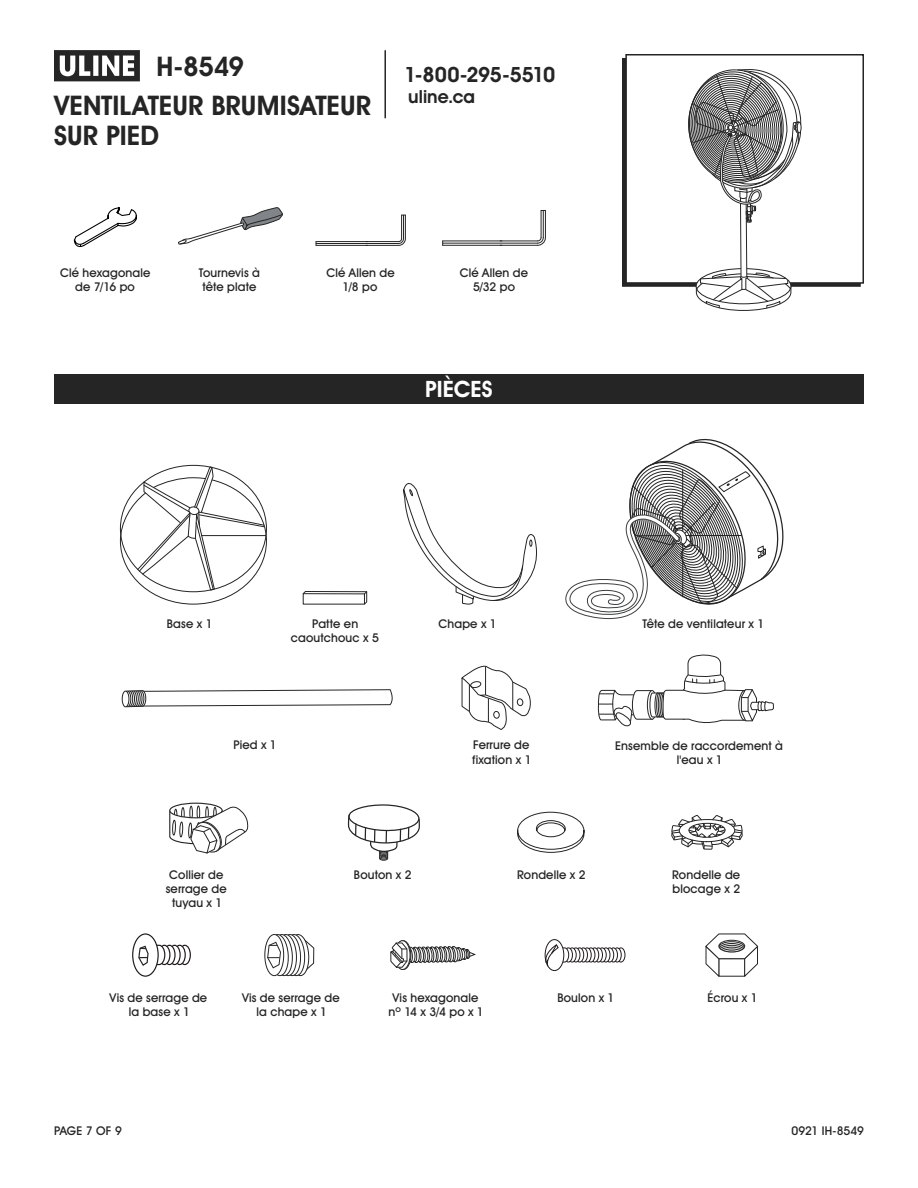
<style>
.page{position:relative;width:918px;height:1188px;background:#fff}
.page>*{position:absolute;margin:0;border:0;box-sizing:border-box;transform-origin:0 0}
.Page_Head{font:700 27px/30px "Uline Two Knine";letter-spacing:.005em;color:#252525}
._2_HEADING_REVERSE{font:700 22.5px "Uline Two Knine";color:#fff}
.Page_Head__Phone_Num{font:700 21px "Uline Two Knine";letter-spacing:-.02em;color:#252525}
.Page_Head__web_addre{font:700 18px "Uline Two Knine";color:#252525}
._1_BODY__8pt{font:12px/14.4px "Uline Two Knine";letter-spacing:.015em;color:#252525;text-align:center}
._1_BODY__8pt-2{font:12px "Uline Two Knine";letter-spacing:-.005em;color:#252525}
</style>
<div class="page">
<hr style="left:384px;top:50px;width:2px;height:68px;background:#252525">
<svg style="left:54px;top:50px;width:86px;height:31px"></svg>
<div style="left:54px;top:374px;width:810px;height:30px;background:#252525"></div>
<div style="left:625px;top:54px;width:239px;height:230px;border:2px solid #252525"></div>
<svg style="left:683px;top:69px;width:119px;height:242px"></svg>
<svg style="left:74px;top:207px;width:63px;height:40px"></svg>
<svg style="left:178px;top:207px;width:105px;height:37px"></svg>
<svg style="left:398px;top:215px;width:8px;height:31px"></svg>
<hr style="left:316px;top:243px;width:83px;height:1px;background:#252525">
<hr style="left:316px;top:241px;width:83px;height:1px;background:#252525">
<hr style="left:316px;top:245px;width:83px;height:1px;background:#252525">
<svg style="left:537px;top:210px;width:9px;height:36px"></svg>
<hr style="left:443px;top:243px;width:95px;height:1px;background:#252525">
<hr style="left:443px;top:241px;width:95px;height:1px;background:#252525">
<hr style="left:443px;top:245px;width:95px;height:1px;background:#252525">
<div style="left:122px;top:691px;width:7px;height:16px;border:1px solid #252525;border-radius:50%"></div>
<svg style="left:403px;top:483px;width:134px;height:122px"></svg>
<svg style="left:302px;top:591px;width:66px;height:14px"></svg>
<svg style="left:705px;top:933px;width:53px;height:44px"></svg>
<div style="left:616px;top:947px;width:9px;height:15px;border:1px solid #201b1c;border-radius:50%"></div>
<div style="left:613px;top:947px;width:9px;height:15px;border:1px solid #201b1c;border-radius:50%"></div>
<svg style="left:609px;top:948px;width:8px;height:14px"></svg>
<div style="left:609px;top:947px;width:9px;height:15px;border:1px solid #201b1c;border-radius:50%"></div>
<svg style="left:606px;top:948px;width:8px;height:14px"></svg>
<div style="left:605px;top:947px;width:9px;height:15px;border:1px solid #201b1c;border-radius:50%"></div>
<svg style="left:602px;top:948px;width:8px;height:14px"></svg>
<div style="left:601px;top:947px;width:9px;height:15px;border:1px solid #201b1c;border-radius:50%"></div>
<svg style="left:598px;top:948px;width:8px;height:14px"></svg>
<div style="left:598px;top:947px;width:9px;height:15px;border:1px solid #201b1c;border-radius:50%"></div>
<svg style="left:594px;top:948px;width:8px;height:14px"></svg>
<div style="left:594px;top:947px;width:9px;height:15px;border:1px solid #201b1c;border-radius:50%"></div>
<svg style="left:591px;top:948px;width:8px;height:14px"></svg>
<div style="left:590px;top:947px;width:9px;height:15px;border:1px solid #201b1c;border-radius:50%"></div>
<svg style="left:587px;top:948px;width:8px;height:14px"></svg>
<div style="left:586px;top:947px;width:9px;height:15px;border:1px solid #201b1c;border-radius:50%"></div>
<svg style="left:583px;top:948px;width:8px;height:14px"></svg>
<div style="left:583px;top:947px;width:9px;height:15px;border:1px solid #201b1c;border-radius:50%"></div>
<div style="left:579px;top:947px;width:9px;height:15px;border:1px solid #201b1c;border-radius:50%"></div>
<svg style="left:120px;top:466px;width:147px;height:139px"></svg>
<svg style="left:598px;top:654px;width:176px;height:73px"></svg>
<svg style="left:565px;top:438px;width:219px;height:181px"></svg>
<svg style="left:124px;top:665px;width:461px;height:312px"></svg>
<svg style="left:671px;top:815px;width:72px;height:35px"></svg>
<p class="Page_Head" style="left:157px;top:51px;width:89px">H-8549</p>
<p class="Page_Head" style="left:54px;top:90px;width:319px">VENTILATEUR BRUMISATEUR<br>SUR PIED</p>
<p class="Page_Head__Phone_Num" style="left:404px;top:62px;width:152px">1-800-295-5510</p>
<p class="Page_Head__web_addre" style="left:408px;top:86px;width:68px">uline.ca</p>
<p class="_1_BODY__8pt" style="left:60px;top:265px;width:92px">Clé hexagonale de 7/16 po</p>
<p class="_1_BODY__8pt" style="left:199px;top:265px;width:63px">Tournevis à tête plate</p>
<p class="_1_BODY__8pt" style="left:326px;top:265px;width:70px">Clé Allen de<br>1/8 po</p>
<p class="_1_BODY__8pt" style="left:460px;top:265px;width:70px">Clé Allen de<br>5/32 po</p>
<h1 class="_2_HEADING_REVERSE" style="left:425px;top:376px;width:69px">PIÈCES</h1>
<p class="_1_BODY__8pt" style="left:167px;top:616px;width:47px">Base x 1</p>
<p class="_1_BODY__8pt" style="left:438px;top:616px;width:60px">Chape x 1</p>
<p class="_1_BODY__8pt" style="left:643px;top:616px;width:123px">Tête de ventilateur x 1</p>
<p class="_1_BODY__8pt" style="left:291px;top:616px;width:90px">Patte en caoutchouc x 5</p>
<p class="_1_BODY__8pt" style="left:233px;top:738px;width:45px">Pied x 1</p>
<p class="_1_BODY__8pt" style="left:615px;top:738px;width:169px">Ensemble de raccordement à l'eau x 1</p>
<p class="_1_BODY__8pt" style="left:472px;top:738px;width:61px;text-align:left">Ferrure de fixation x 1</p>
<p class="_1_BODY__8pt" style="left:169px;top:867px;width:56px">Collier de</p>
<p class="_1_BODY__8pt" style="left:354px;top:867px;width:59px">Bouton x 2</p>
<p class="_1_BODY__8pt" style="left:166px;top:881px;width:63px">serrage de tuyau x 1</p>
<p class="_1_BODY__8pt" style="left:517px;top:867px;width:70px">Rondelle x 2</p>
<p class="_1_BODY__8pt" style="left:672px;top:867px;width:70px;text-align:left">Rondelle de blocage x 2</p>
<p class="_1_BODY__8pt" style="left:110px;top:990px;width:99px">Vis de serrage de la base x 1</p>
<p class="_1_BODY__8pt" style="left:389px;top:990px;width:97px">Vis hexagonale nº 14 x 3/4 po x 1</p>
<p class="_1_BODY__8pt" style="left:557px;top:990px;width:59px">Boulon x 1</p>
<p class="_1_BODY__8pt" style="left:708px;top:990px;width:52px">Écrou x 1</p>
<p class="_1_BODY__8pt" style="left:242px;top:990px;width:99px">Vis de serrage de la chape x 1</p>
<p class="_1_BODY__8pt" style="left:54px;top:1124px;width:69px">PAGE 7 OF 9</p>
<p class="_1_BODY__8pt-2" style="left:791px;top:1124px;width:74px">0921 IH-8549</p>
</div>
